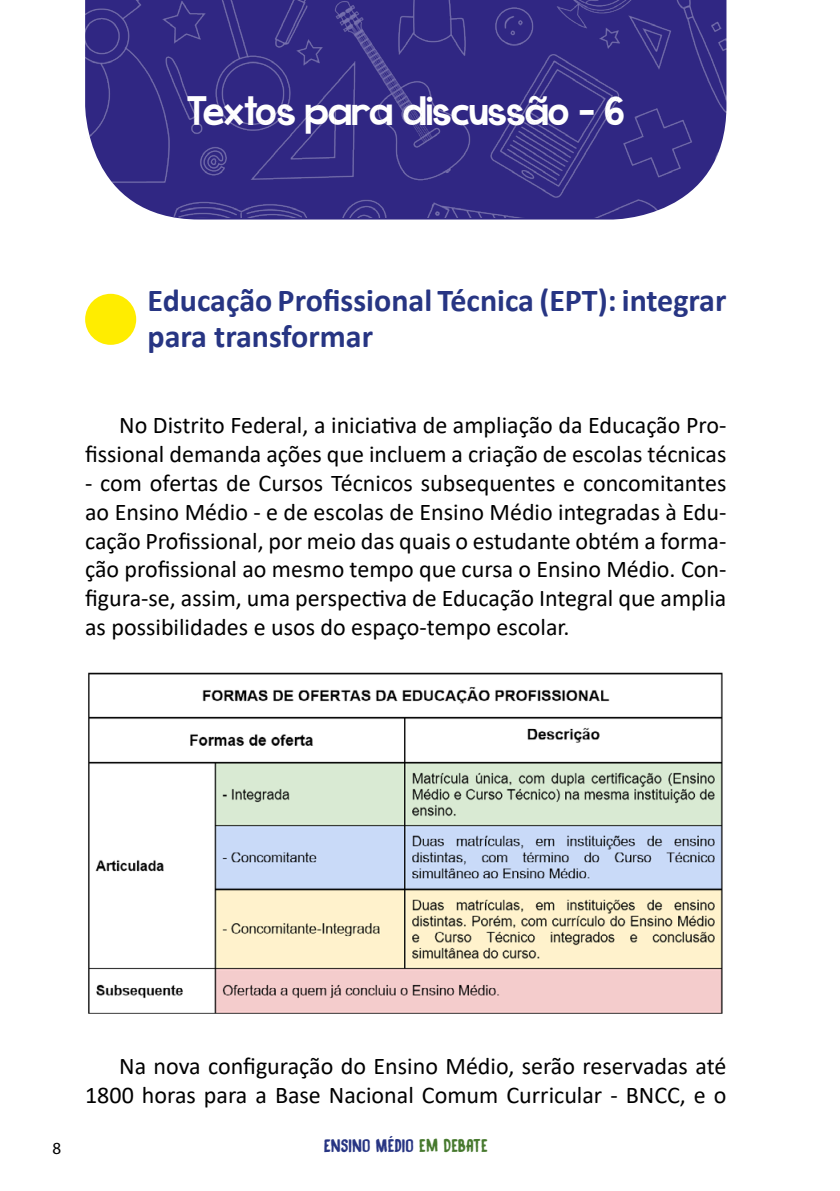
<style>
.page{position:relative;width:840px;height:1191px;background:#fff}
.page>*{position:absolute;margin:0;border:0;box-sizing:border-box;transform-origin:0 0}
.t1{font:42px "KG Whatthe Teacher Wants";color:#fff}
.t2{font:700 32px/36px "Calibri";color:#273583}
.t3{font:24px/28.8px "Calibri";color:#000;text-align:right}
.t4{font:17px "Myriad Pro";color:#000}
.t5{font:16px "DK Black Bamboo";color:#273583}
.s1{color:#47792e}
</style>
<div class="page">
<div style="left:85px;top:294px;width:51px;height:51px;background:#ffed00;border-radius:50%"></div>
<img style="left:88px;top:672px;width:635px;height:342px">
<img style="left:85px;top:0;width:641px;height:217px">
<h1 class="t1" style="left:187px;top:85px;width:437px">Textos para discussão - 6</h1>
<h2 class="t2" style="left:147px;top:281px;width:580px">Educação Profissional Técnica (EPT): integrar para transformar</h2>
<p class="t3" style="left:85px;top:410px;width:642px">No Distrito Federal, a iniciativa de ampliação da Educação Pro&shy;fissional demanda ações que incluem a criação de escolas técnicas</p>
<p class="t3" style="left:85px;top:468px;width:642px;text-align:justify">- com ofertas de Cursos Técnicos subsequentes e concomitantes ao Ensino Médio - e de escolas de Ensino Médio integradas à Edu&shy;cação Profissional, por meio das quais o estudante obtém a forma&shy;ção profissional ao mesmo tempo que cursa o Ensino Médio. Con&shy;figura-se, assim, uma perspectiva de Educação Integral que amplia as possibilidades e usos do espaço-tempo escolar.</p>
<p class="t3" style="left:85px;top:1051px;width:642px">Na nova configuração do Ensino Médio, serão reservadas até<br>1800 horas para a Base Nacional Comum Curricular - BNCC, e o</p>
<p class="t4" style="left:53px;top:1138px;width:10px">8</p>
<p class="t5" style="left:324px;top:1133px;width:165px">ENSINO MÉDIO <span class="s1">EM DEBATE</span></p>
</div>
